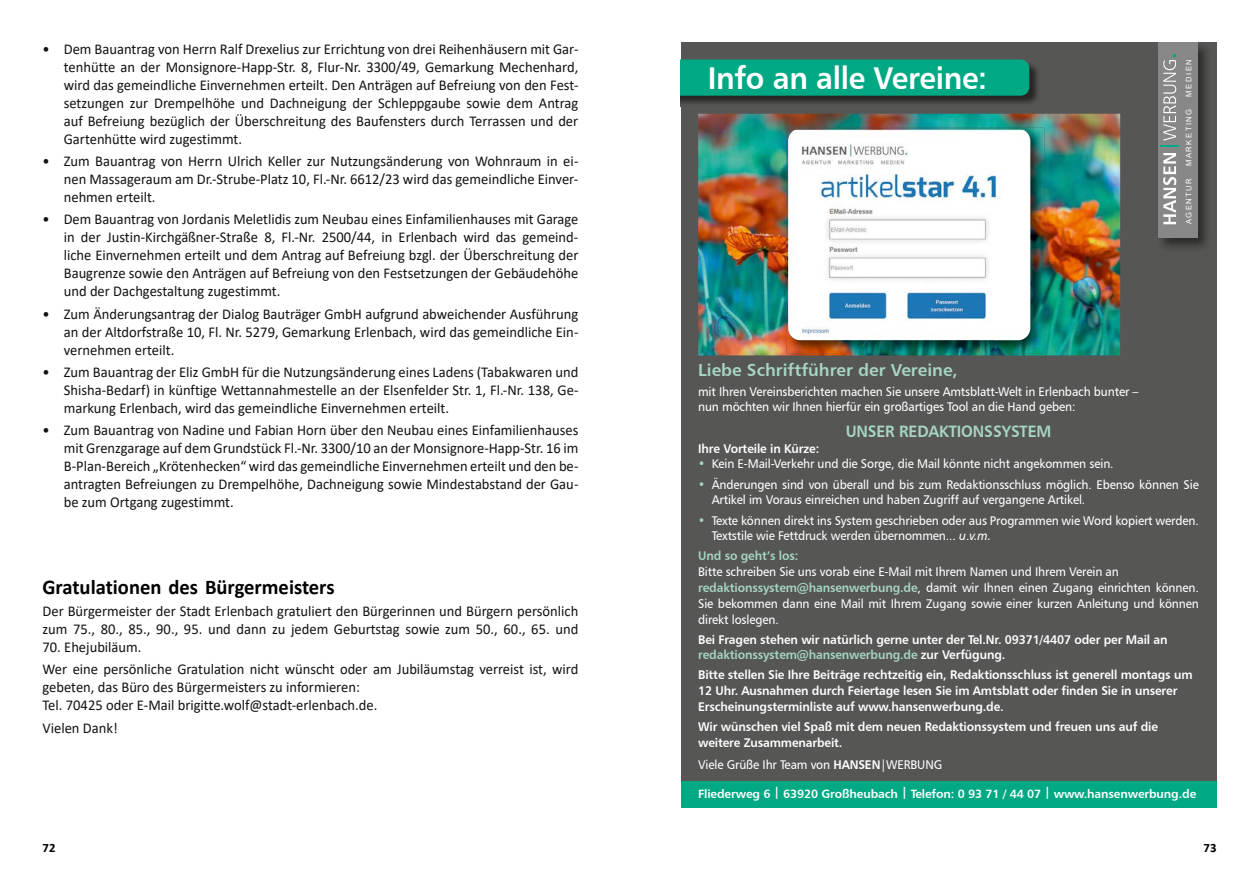
<style>
.page{position:relative;width:1259px;height:893px;background:#fff}
.page>*{position:absolute;margin:0;border:0;box-sizing:border-box;transform-origin:0 0}
.t1{font:31.5px "Humanist 777 BT Bold B";letter-spacing:-.01em;color:#fff;scale:.95 1}
.t2{font:700 21px "Calibri";color:#000}
.t3{font:17.4px "Humanist 777 BT Bold B";color:#a7d6c3}
.t4{font:16.5px "Humanist 777 BT Bold B";letter-spacing:-.01em;color:#a7d6c3;scale:.95 1}
.t5{font:15px/18px "Calibri";color:#121211;text-align:justify}
.t6{font:15px/18px "Calibri";color:#121211;text-align:justify;scale:.96 1}
.t7{font:700 12.75px "Calibri";color:#000}
.t8{font:12.6px/15.8px "Humanist 777 BT Roman B";letter-spacing:-.01em;color:#fff;scale:.95 1}
.t9{font:12.6px/15.8px "Humanist 777 BT Bold B";letter-spacing:-.01em;color:#fff;scale:.95 1}
.t10{font:12.6px "Humanist 777 BT Bold B";letter-spacing:-.01em;color:#a7d6c3;scale:.95 1}
.t11{font:12px "Humanist 777 BT Bold B";letter-spacing:-.01em;color:#fff}
.t12{font:7.65px "Arial";letter-spacing:.2em;color:#fff}
.s1{color:#a7d6c3}
.s2{font-family:"Humanist 777 BT Italic B"}
.s3{font-family:"Humanist 777 BT Bold B";color:#a7d6c3}
.s4{font-family:"Humanist 777 BT Bold B"}
</style>
<div class="page">
<div style="left:680px;top:43px;width:536px;height:764px;background:#565655"></div>
<div style="left:680px;top:781px;width:536px;height:27px;background:#00a984"></div>
<img style="left:1161px;top:43px;width:46px;height:204px">
<div style="left:1158px;top:43px;width:39px;height:195px;background:#868786"></div>
<svg style="left:1163px;top:153px;width:13px;height:71px"></svg>
<svg style="left:1160px;top:55px;width:19px;height:91px"></svg>
<img style="left:680px;top:64px;width:357px;height:40px">
<div style="left:680px;top:60px;width:349px;height:36px;background:#00a984"></div>
<img style="left:698px;top:114px;width:422px;height:241px">
<img style="left:786px;top:128px;width:258px;height:44px">
<img style="left:786px;top:172px;width:51px;height:182px">
<img style="left:993px;top:172px;width:51px;height:182px">
<img style="left:837px;top:340px;width:156px;height:14px">
<img style="left:788px;top:128px;width:242px;height:212px">
<p class="t5" style="left:64px;top:39px;width:516px;text-indent:-21px">• Dem Bauantrag von Herrn Ralf Drexelius zur Errichtung von drei Reihenhäusern mit Gar&shy;tenhütte an der Monsignore-Happ-Str. 8, Flur-Nr. 3300/49, Gemarkung Mechenhard, wird das gemeindliche Einvernehmen erteilt. Den Anträgen auf Befreiung von den Fest&shy;setzungen zur Drempelhöhe und Dachneigung der Schleppgaube sowie dem Antrag auf Befreiung bezüglich der Überschreitung des Baufensters durch Terrassen und der Gartenhütte wird zugestimmt.</p>
<p class="t5" style="left:64px;top:152px;width:516px;text-indent:-21px">• Zum Bauantrag von Herrn Ulrich Keller zur Nutzungsänderung von Wohnraum in ei&shy;nen Massageraum am Dr.-Strube-Platz 10, Fl.-Nr. 6612/23 wird das gemeindliche Einver&shy;nehmen erteilt.</p>
<p class="t6" style="left:64px;top:210px;width:537px;text-indent:-21px">• Dem Bauantrag von Jordanis Meletlidis zum Neubau eines Einfamilienhauses mit Garage in der Justin-Kirchgäßner-Straße 8, Fl.-Nr. 2500/44, in Erlenbach wird das gemeind&shy;liche Einvernehmen erteilt und dem Antrag auf Befreiung bzgl. der Überschreitung der Baugrenze sowie den Anträgen auf Befreiung von den Festsetzungen der Gebäudehöhe und der Dachgestaltung zugestimmt.</p>
<p class="t5" style="left:64px;top:304px;width:516px;text-indent:-21px">• Zum Änderungsantrag der Dialog Bauträger GmbH aufgrund abweichender Ausführung an der Altdorfstraße 10, Fl. Nr. 5279, Gemarkung Erlenbach, wird das gemeindliche Ein&shy;vernehmen erteilt.</p>
<p class="t5" style="left:64px;top:362px;width:516px;text-indent:-21px">• Zum Bauantrag der Eliz GmbH für die Nutzungsänderung eines Ladens (Tabakwaren und Shisha-Bedarf) in künftige Wettannahmestelle an der Elsenfelder Str. 1, Fl.-Nr. 138, Ge&shy;markung Erlenbach, wird das gemeindliche Einvernehmen erteilt.</p>
<p class="t5" style="left:64px;top:421px;width:516px;text-indent:-21px">• Zum Bauantrag von Nadine und Fabian Horn über den Neubau eines Einfamilienhauses mit Grenzgarage auf dem Grundstück Fl.-Nr. 3300/10 an der Monsignore-Happ-Str. 16 im B-Plan-Bereich „Krötenhecken“ wird das gemeindliche Einvernehmen erteilt und den be&shy;antragten Befreiungen zu Drempelhöhe, Dachneigung sowie Mindestabstand der Gau&shy;be zum Ortgang zugestimmt.</p>
<h2 class="t2" style="left:43px;top:572px;width:293px">Gratulationen des Bürgermeisters</h2>
<p class="t5" style="left:43px;top:602px;width:537px">Der Bürgermeister der Stadt Erlenbach gratuliert den Bürgerinnen und Bürgern persönlich zum 75., 80., 85., 90., 95. und dann zu jedem Geburtstag sowie zum 50., 60., 65. und</p>
<p class="t5" style="left:43px;top:636px;width:537px;line-height:22.2px">70. Ehejubiläum.<br>Wer eine persönliche Gratulation nicht wünscht oder am Jubiläumstag verreist ist, wird</p>
<p class="t5" style="left:43px;top:678px;width:336px">gebeten, das Büro des Bürgermeisters zu informieren:<br>Tel. 70425 oder E-Mail brigitte.wolf@stadt-erlenbach.de.</p>
<p class="t5" style="left:43px;top:718px;width:77px">Vielen Dank!</p>
<h1 class="t1" style="left:708px;top:58px;width:295px">Info an alle Vereine:</h1>
<p class="t12" style="left:1183px;top:97px;width:39px;rotate:-90deg">MEDIEN</p>
<p class="t12" style="left:1183px;top:166px;width:59px;rotate:-90deg">MARKETING</p>
<p class="t12" style="left:1183px;top:224px;width:48px;rotate:-90deg">AGENTUR</p>
<p class="t3" style="left:698px;top:359px;width:261px">Liebe Schriftführer der Vereine,</p>
<p class="t8" style="left:698px;top:383px;width:465px">mit Ihren Vereinsberichten machen Sie unsere Amtsblatt-Welt in Erlenbach bunter – nun möchten wir Ihnen hierfür ein großartiges Tool an die Hand geben:</p>
<p class="t4" style="left:845px;top:421px;width:218px">UNSER REDAKTIONSSYSTEM</p>
<p class="t9" style="left:698px;top:440px;width:129px">Ihre Vorteile in Kürze:</p>
<p class="t8" style="left:698px;top:456px;width:439px"><span class="s1">•</span> Kein E-Mail-Verkehr und die Sorge, die Mail könnte nicht angekommen sein.</p>
<p class="t8" style="left:712px;top:476px;width:514px;text-indent:-14px"><span class="s1">•</span> Änderungen sind von überall und bis zum Redaktionsschluss möglich. Ebenso können Sie<br>Artikel im Voraus einreichen und haben Zugriff auf vergangene Artikel.</p>
<p class="t8" style="left:712px;top:512px;width:514px;text-indent:-14px"><span class="s1">•</span> Texte können direkt ins System geschrieben oder aus Programmen wie Word kopiert werden.<br>Textstile wie Fettdruck werden übernommen... <span class="s2">u</span>.<span class="s2">v.m.</span></p>
<p class="t10" style="left:698px;top:548px;width:107px">Und so geht’s los:</p>
<p class="t8" style="left:698px;top:564px;width:528px">Bitte schreiben Sie uns vorab eine E-Mail mit Ihrem Namen und Ihrem Verein an <span class="s3">redaktionssystem@hansenwerbung.de</span>, damit wir Ihnen einen Zugang einrichten können.<br>Sie bekommen dann eine Mail mit Ihrem Zugang sowie einer kurzen Anleitung und können direkt loslegen.</p>
<p class="t9" style="left:698px;top:631px;width:496px">Bei Fragen stehen wir natürlich gerne unter der Tel.Nr. 09371/4407 oder per Mail an <span class="s1">redaktionssystem@hansenwerbung.de</span> zur Verfügung.</p>
<p class="t9" style="left:698px;top:667px;width:522px">Bitte stellen Sie Ihre Beiträge rechtzeitig ein, Redaktionsschluss ist generell montags um<br>12 Uhr. Ausnahmen durch Feiertage lesen Sie im Amtsblatt oder finden Sie in unserer<br>Erscheinungsterminliste auf www.hansenwerbung.de.</p>
<p class="t9" style="left:698px;top:718px;width:485px">Wir wünschen viel Spaß mit dem neuen Redaktionssystem und freuen uns auf die weitere Zusammenarbeit.</p>
<p class="t8" style="left:698px;top:757px;width:258px">Viele Grüße Ihr Team von <span class="s4">HANSEN</span>|WERBUNG</p>
<p class="t11" style="left:698px;top:786px;width:499px">Fliederweg 6 | 63920 Großheubach | Telefon: 0 93 71 / 44 07 | www.hansenwerbung.de</p>
<p class="t7" style="left:43px;top:838px;width:14px">72</p>
<p class="t7" style="left:1203px;top:838px;width:14px">73</p>
</div>
